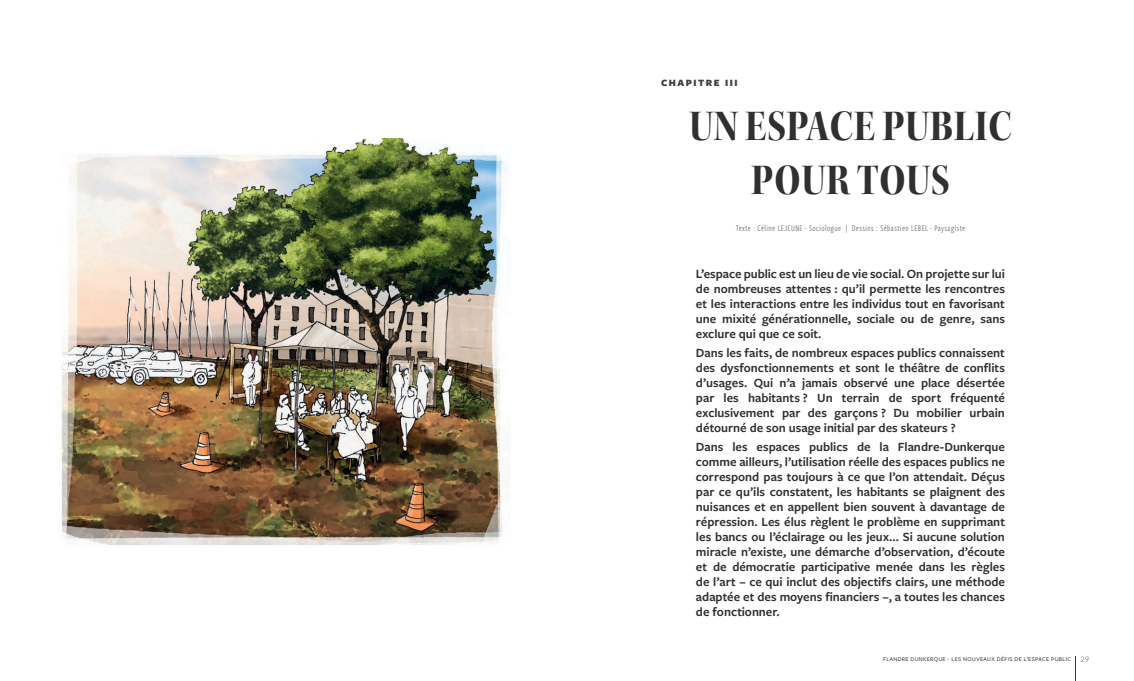
<style>
.page{position:relative;width:1134px;height:681px;background:#fff}
.page>*{position:absolute;margin:0;border:0;box-sizing:border-box;transform-origin:0 0}
.t1{font:45px/54px "Kepler Std Bold Scn Disp";letter-spacing:.01em;color:#312f30;text-align:center}
.t2{font:600 13px/15px "Freight Sans Pro";color:#312f30;text-align:justify}
.t3{font:900 10px "Freight Sans Pro";letter-spacing:.15em;color:#3e3e3f}
.t4{font:9px "Freight Sans Cmp Pro";letter-spacing:.05em;color:#6c6d70}
.t5{font:500 6px "Freight Sans Pro";letter-spacing:.05em;color:#3e3e3f}
.s1{font-family:"Lato";font-weight:300;font-size:7.5px}
</style>
<div class="page">
<svg style="left:1075px;top:656px;width:1px;height:24px"></svg>
<img style="left:61px;top:138px;width:449px;height:407px">
<p class="t3" style="left:661px;top:75px;width:78px">CHAPITRE III</p>
<h1 class="t1" style="left:689px;top:99px;width:324px">UN ESPACE PUBLIC<br>POUR TOUS</h1>
<p class="t4" style="left:736px;top:221px;width:231px">Texte : Céline LEJEUNE - Sociologue | Dessins : Sébastien LEBEL - Paysagiste</p>
<p class="t2" style="left:696px;top:266px;width:311px">L’espace public est un lieu de vie social. On projette sur lui de nombreuses attentes : qu’il permette les rencontres et les interactions entre les individus tout en favorisant une mixité générationnelle, sociale ou de genre, sans exclure qui que ce soit.</p>
<p class="t2" style="left:696px;top:344px;width:310px">Dans les faits, de nombreux espaces publics connaissent des dysfonctionnements et sont le théâtre de conflits d’usages. Qui n’a jamais observé une place désertée par les habitants ? Un terrain de sport fréquenté exclusivement par des garçons ? Du mobilier urbain détourné de son usage initial par des skateurs ?</p>
<p class="t2" style="left:696px;top:438px;width:311px">Dans les espaces publics de la Flandre-Dunkerque comme ailleurs, l’utilisation réelle des espaces publics ne correspond pas toujours à ce que l’on attendait. Déçus par ce qu’ils constatent, les habitants se plaignent des nuisances et en appellent bien souvent à davantage de répression. Les élus règlent le problème en supprimant les bancs ou l’éclairage ou les jeux... Si aucune solution miracle n’existe, une démarche d’observation, d’écoute et de démocratie participative menée dans les règles de l’art – ce qui inclut des objectifs clairs, une méthode adaptée et des moyens financiers –, a toutes les chances de fonctionner.</p>
<p class="t5" style="left:883px;top:654px;width:207px">FLANDRE DUNKERQUE - LES NOUVEAUX DÉFIS DE L’ESPACE PUBLIC <span class="s1">29</span></p>
</div>
